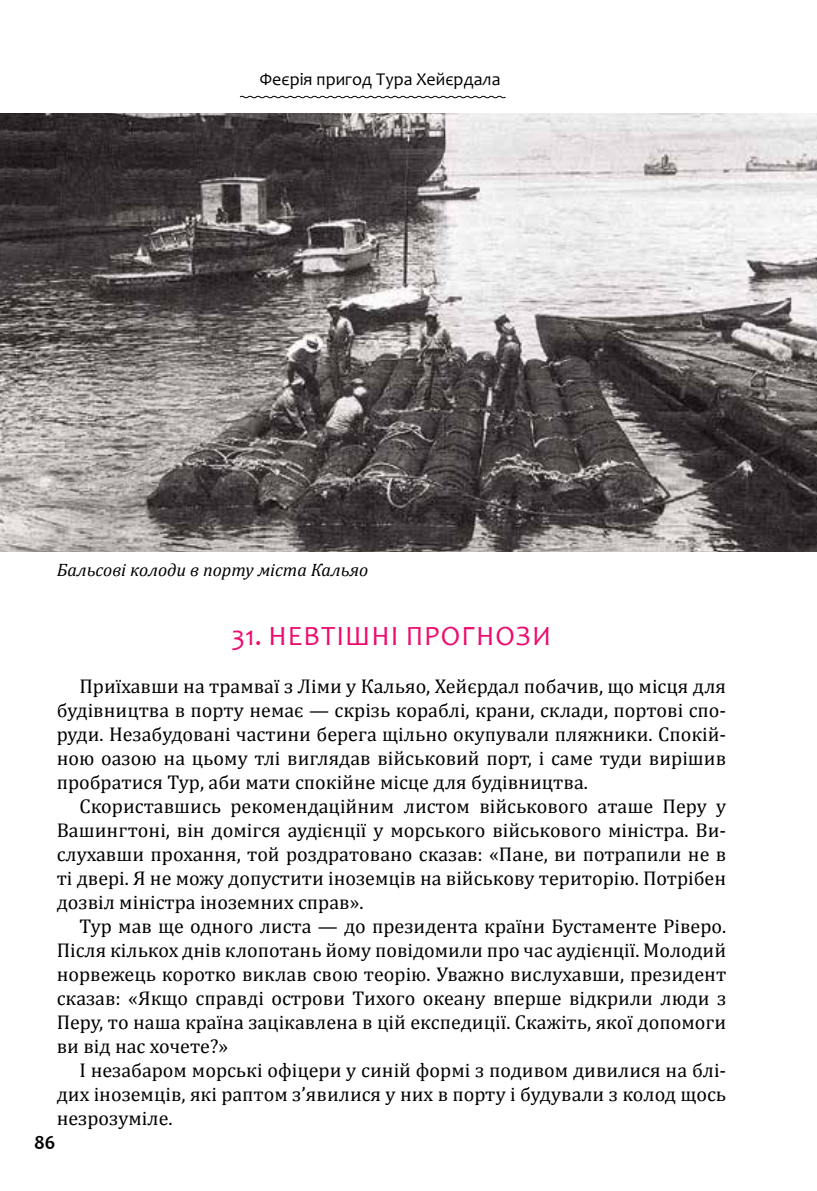
<style>
.page{position:relative;width:817px;height:1191px;background:#fff}
.page>*{position:absolute;margin:0;border:0;box-sizing:border-box;transform-origin:0 0}
.t1{font:28px "Candara";letter-spacing:.04em;color:#ed0c6e}
.t2{font:20px/24px "Cambria";color:#000;text-align:justify}
.t3{font:700 20px "Candara";color:#000}
.t4{font:italic 18px "Cambria";color:#000}
.t5{font:18px "Candara";color:#000}
</style>
<div class="page">
<svg style="left:239px;top:95px;width:267px;height:4px"></svg>
<img style="left:0;top:113px;width:816px;height:438px">
<p class="t5" style="left:260px;top:68px;width:242px">Феєрія пригод Тура Хейєрдала</p>
<p class="t4" style="left:57px;top:557px;width:313px">Бальсові колоди в порту міста Кальяо</p>
<h1 class="t1" style="left:231px;top:618px;width:321px">31. НЕВТІШНІ ПРОГНОЗИ</h1>
<p class="t2" style="left:57px;top:673px;width:670px;text-indent:23px">Приїхавши на трамваї з Ліми у Кальяо, Хейєрдал побачив, що місця для будівництва в порту немає — скрізь кораблі, крани, склади, портові спо&shy;руди. Незабудовані частини берега щільно окупували пляжники. Спокій&shy;ною оазою на цьому тлі виглядав військовий порт, і саме туди вирішив пробратися Тур, аби мати спокійне місце для будівництва.</p>
<p class="t2" style="left:57px;top:793px;width:670px;text-indent:23px">Скориставшись рекомендаційним листом військового аташе Перу у Вашингтоні, він домігся аудієнції у морського військового міністра. Ви&shy;слухавши прохання, той роздратовано сказав: «Пане, ви потрапили не в ті двері. Я не можу допустити іноземців на військову територію. Потрібен дозвіл міністра іноземних справ».</p>
<p class="t2" style="left:57px;top:913px;width:671px;text-indent:23px">Тур мав ще одного листа — до президента країни Бустаменте Ріверо.<br>Після кількох днів клопотань йому повідомили про час аудієнції. Молодий норвежець коротко виклав свою теорію. Уважно вислухавши, президент сказав: «Якщо справді острови Тихого океану вперше відкрили люди з Перу, то наша країна зацікавлена в цій експедиції. Скажіть, якої допомоги ви від нас хочете?»</p>
<p class="t2" style="left:57px;top:1057px;width:670px;text-indent:23px">І незабаром морські офіцери у синій формі з подивом дивилися на блі&shy;дих іноземців, які раптом з’явилися у них в порту і будували з колод щось незрозуміле.</p>
<p class="t3" style="left:34px;top:1129px;width:23px">86</p>
</div>
